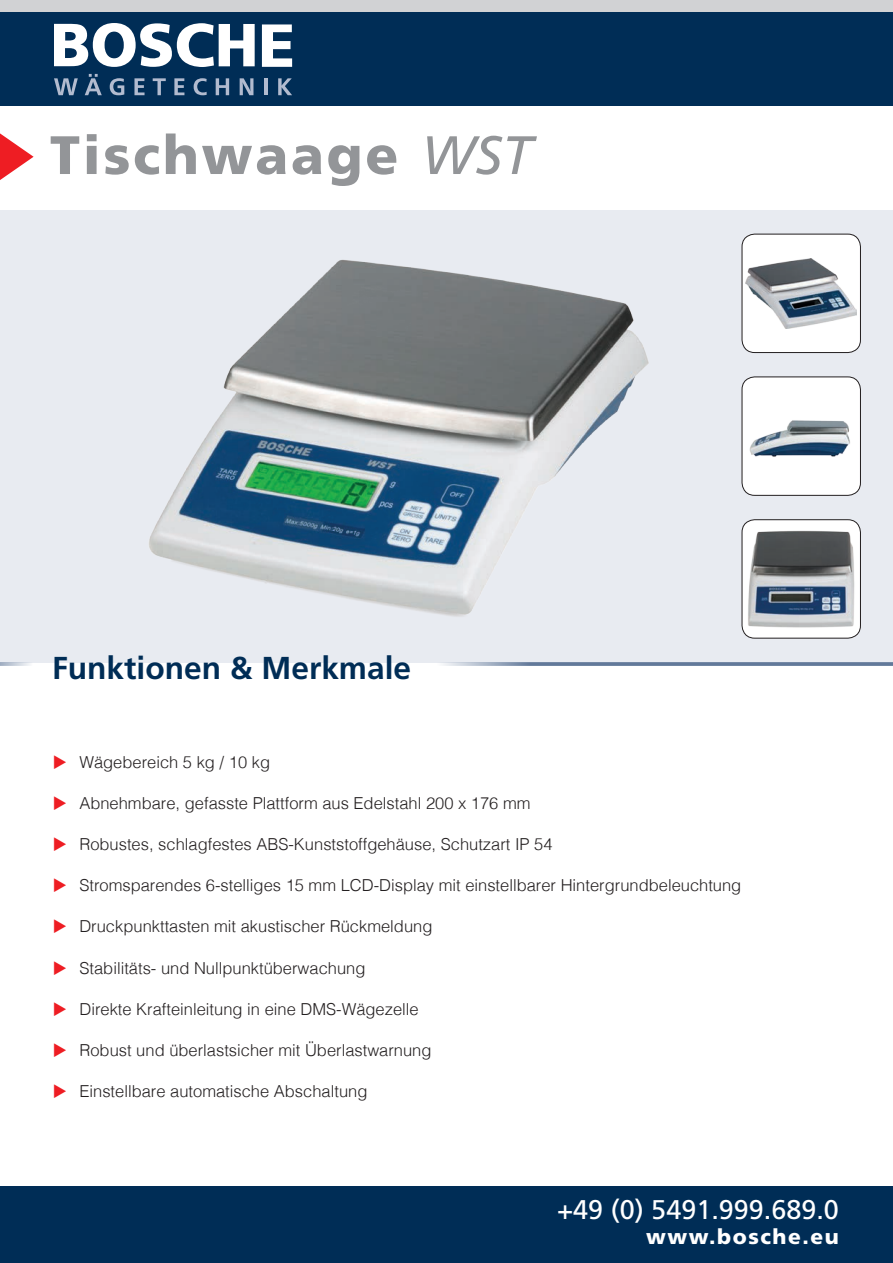
<style>
.page{position:relative;width:893px;height:1263px;background:#fff}
.page>*{position:absolute;margin:0;border:0;box-sizing:border-box;transform-origin:0 0}
.t1{font:900 54px "Frutiger LT Std";letter-spacing:.05em;color:#939598}
.t2{font:700 31.65px "Frutiger LT Std";color:#002d56}
.t3{font:27px "Frutiger LT Std";color:#fff}
.t4{font:900 21px "Frutiger LT Std";letter-spacing:.075em;color:#fff}
.t5{font:300 16.5px "Helvetica";color:#231f20}
.s1{font-weight:400;font-style:italic}
.s2{color:#ee1d23}
</style>
<div class="page">
<div style="left:0;top:0;width:893px;height:21px;background:#d1d2d4"></div>
<div style="left:0;top:12px;width:893px;height:94px;background:#002d56"></div>
<div style="left:0;top:210px;width:893px;height:452px;background:#e8ebf1"></div>
<img style="left:149px;top:259px;width:500px;height:358px">
<svg style="left:437px;top:662px;width:456px;height:4px"></svg>
<div style="left:0;top:1186px;width:893px;height:77px;background:#002d56"></div>
<svg style="left:0;top:133px;width:34px;height:47px"></svg>
<svg style="left:0;top:662px;width:33px;height:4px"></svg>
<div style="left:742px;top:377px;width:118px;height:118px;background:#fff;border-radius:13px"></div>
<img style="left:742px;top:377px;width:117px;height:80px">
<div style="left:742px;top:376px;width:119px;height:120px;border:1px solid #231f20;border-radius:13px"></div>
<svg style="left:262px;top:24px;width:30px;height:43px"></svg>
<svg style="left:54px;top:23px;width:201px;height:44px"></svg>
<svg style="left:54px;top:78px;width:24px;height:17px"></svg>
<svg style="left:85px;top:74px;width:17px;height:21px"></svg>
<svg style="left:110px;top:78px;width:14px;height:17px"></svg>
<svg style="left:134px;top:78px;width:11px;height:17px"></svg>
<svg style="left:153px;top:78px;width:13px;height:17px"></svg>
<svg style="left:174px;top:78px;width:10px;height:17px"></svg>
<svg style="left:194px;top:78px;width:13px;height:17px"></svg>
<svg style="left:216px;top:78px;width:13px;height:17px"></svg>
<svg style="left:240px;top:78px;width:13px;height:17px"></svg>
<hr style="left:264px;top:78px;width:4px;height:17px;background:#b2bbcf">
<svg style="left:278px;top:78px;width:14px;height:17px"></svg>
<div style="left:742px;top:234px;width:118px;height:119px;background:#fff;border-radius:13px"></div>
<img style="left:746px;top:258px;width:111px;height:70px">
<div style="left:742px;top:234px;width:119px;height:119px;border:1px solid #231f20;border-radius:13px"></div>
<div style="left:742px;top:520px;width:118px;height:118px;background:#fff;border-radius:13px"></div>
<img style="left:742px;top:524px;width:118px;height:110px">
<div style="left:742px;top:519px;width:119px;height:119px;border:1px solid #231f20;border-radius:13px"></div>
<h1 class="t1" style="left:50px;top:122px;width:484px">Tischwaage <span class="s1">WST</span></h1>
<h2 class="t2" style="left:52px;top:649px;width:361px">Funktionen &amp; Merkmale</h2>
<p class="t5" style="left:53px;top:748px;width:219px"><span class="s2">◆</span> Wägebereich 5 kg / 10 kg</p>
<p class="t5" style="left:53px;top:789px;width:479px"><span class="s2">◆</span> Abnehmbare, gefasste Plattform aus Edelstahl 200 x 176 mm</p>
<p class="t5" style="left:53px;top:830px;width:501px"><span class="s2">◆</span> Robustes, schlagfestes ABS-Kunststoffgehäuse, Schutzart IP 54</p>
<p class="t5" style="left:53px;top:871px;width:690px"><span class="s2">◆</span> Stromsparendes 6-stelliges 15 mm LCD-Display mit einstellbarer Hintergrundbeleuchtung</p>
<p class="t5" style="left:53px;top:912px;width:381px"><span class="s2">◆</span> Druckpunkttasten mit akustischer Rückmeldung</p>
<p class="t5" style="left:53px;top:954px;width:314px"><span class="s2">◆</span> Stabilitäts- und Nullpunktüberwachung</p>
<p class="t5" style="left:53px;top:995px;width:367px"><span class="s2">◆</span> Direkte Krafteinleitung in eine DMS-Wägezelle</p>
<p class="t5" style="left:53px;top:1036px;width:380px"><span class="s2">◆</span> Robust und überlastsicher mit Überlastwarnung</p>
<p class="t5" style="left:53px;top:1077px;width:316px"><span class="s2">◆</span> Einstellbare automatische Abschaltung</p>
<h3 class="t3" style="left:557px;top:1194px;width:283px">+49 (0) 5491.999.689.0</h3>
<p class="t4" style="left:646px;top:1224px;width:194px">www.bosche.eu</p>
</div>
